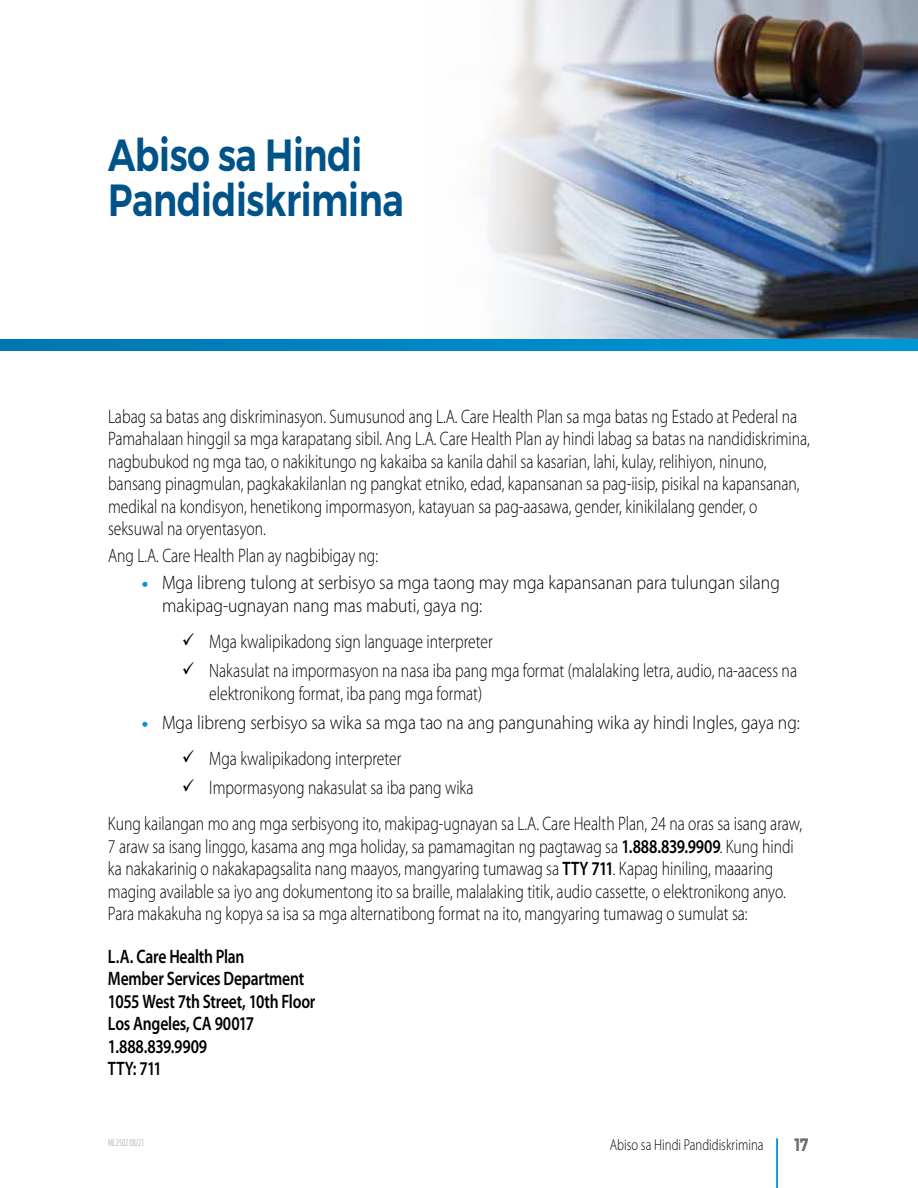
<style>
.page{position:relative;width:918px;height:1188px;background:#fff}
.page>*{position:absolute;margin:0;border:0;box-sizing:border-box;transform-origin:0 0}
.t1{font:600 45px/45px "Montserrat";letter-spacing:-.01em;color:#005388;scale:.8 1}
.t2{font:300 19.5px/22.5px "Myriad Pro";color:#000;scale:.8 1}
.t3{font:300 19.5px/22.5px "Myriad Pro";color:#000;scale:.9 1}
.t4{font:600 19.5px/22.5px "Myriad Pro";letter-spacing:-.015em;color:#000;scale:.8 1}
.t5{font:700 18px "Montserrat";color:#6d6e71;scale:.8 1}
.t6{font:300 15.75px "Myriad Pro";color:#000;scale:.8 1}
.t7{font:300 condensed 10.5px "Myriad Pro";letter-spacing:.015em;color:#939598;scale:.8 1}
.s1{font-weight:900;font-size:18px;color:#0097d7}
.s2{font-weight:600}
</style>
<div class="page">
<hr style="left:776px;top:1138px;width:2px;height:50px;background:#0097d7">
<img style="left:654px;top:0;width:264px;height:339px">
<svg style="left:487px;top:0;width:167px;height:339px"></svg>
<svg style="left:0;top:339px;width:918px;height:11px;background:#0086c4"></svg>
<h2 class="t1" style="left:108px;top:133px;width:371px">Abiso sa Hindi<br>Pandidiskrimina</h2>
<p class="t2" style="left:108px;top:405px;width:879px">Labag sa batas ang diskriminasyon. Sumusunod ang L.A. Care Health Plan sa mga batas ng Estado at Pederal na Pamahalaan hinggil sa mga karapatang sibil. Ang L.A. Care Health Plan ay hindi labag sa batas na nandidiskrimina, nagbubukod ng mga tao, o nakikitungo ng kakaiba sa kanila dahil sa kasarian, lahi, kulay, relihiyon, ninuno, bansang pinagmulan, pagkakakilanlan ng pangkat etniko, edad, kapansanan sa pag‑iisip, pisikal na kapansanan, medikal na kondisyon, henetikong impormasyon, katayuan sa pag‑aasawa, gender, kinikilalang gender, o seksuwal na oryentasyon.</p>
<p class="t2" style="left:108px;top:545px;width:339px">Ang L.A. Care Health Plan ay nagbibigay ng:</p>
<p class="t3" style="left:162px;top:572px;width:688px;text-indent:-20px"><span class="s1">•</span> Mga libreng tulong at serbisyo sa mga taong may mga kapansanan para tulungan silang makipag‑ugnayan nang mas mabuti, gaya ng:</p>
<p class="t2" style="left:209px;top:627px;width:736px;line-height:29.2px">Mga kwalipikadong sign language interpreter<br>Nakasulat na impormasyon na nasa iba pang mga format (malalaking letra, audio, na‑aacess na</p>
<p class="t2" style="left:209px;top:682px;width:343px">elektronikong format, iba pang mga format)</p>
<p class="t3" style="left:209px;top:705px;width:658px;line-height:36px;text-indent:-67px"><span class="s1">•</span> Mga libreng serbisyo sa wika sa mga tao na ang pangunahing wika ay hindi Ingles, gaya ng:<br>Mga kwalipikadong interpreter</p>
<p class="t2" style="left:108px;top:770px;width:869px;line-height:36px;text-indent:101px">Impormasyong nakasulat sa iba pang wika<br>Kung kailangan mo ang mga serbisyong ito, makipag‑ugnayan sa L.A. Care Health Plan, 24 na oras sa isang araw,</p>
<p class="t2" style="left:108px;top:835px;width:859px">7 araw sa isang linggo, kasama ang mga holiday, sa pamamagitan ng pagtawag sa <span class="s2">1.888.839.9909</span>. Kung hindi ka nakakarinig o nakakapagsalita nang maayos, mangyaring tumawag sa <span class="s2">TTY 711</span>. Kapag hiniling, maaaring maging available sa iyo ang dokumentong ito sa braille, malalaking titik, audio cassette, o elektronikong anyo.<br>Para makakuha ng kopya sa isa sa mga alternatibong format na ito, mangyaring tumawag o sumulat sa:</p>
<p class="t4" style="left:108px;top:945px;width:261px">L.A. Care Health Plan<br>Member Services Department<br>1055 West 7th Street, 10th Floor<br>Los Angeles, CA 90017<br>1.888.839.9909<br>TTY: 711</p>
<p class="t7" style="left:108px;top:1137px;width:47px">ML2502 08/21</p>
<p class="t6" style="left:610px;top:1136px;width:194px">Abiso sa Hindi Pandidiskrimina</p>
<p class="t5" style="left:794px;top:1134px;width:19px">17</p>
</div>
